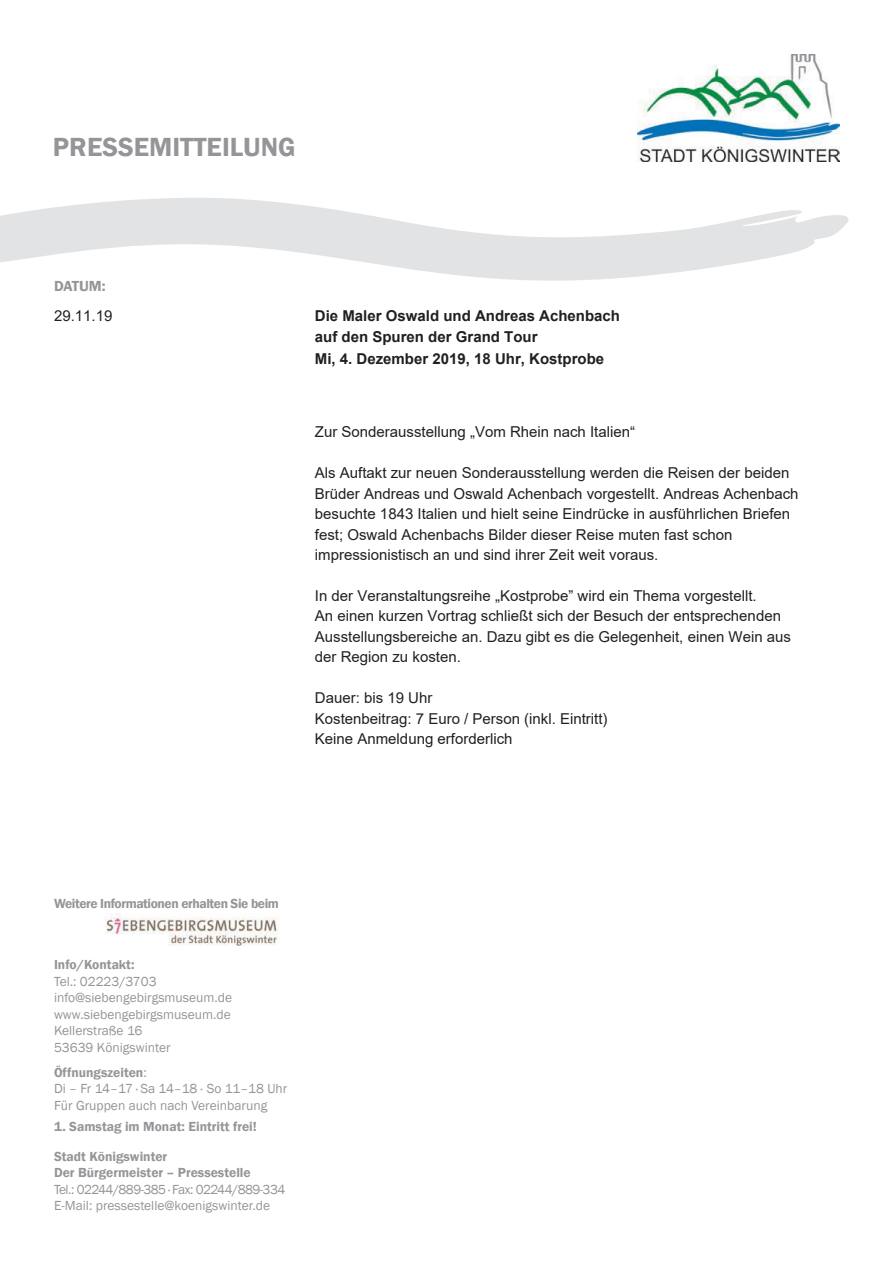
<style>
.page{position:relative;width:893px;height:1263px;background:#fff}
.page>*{position:absolute;margin:0;border:0;box-sizing:border-box;transform-origin:0 0}
.t1{font:600 27px "Franklin Gothic";color:#939598}
.t2{font:15px/20.4px "Arial";color:#231f20}
.t3{font:700 15px/21.5px "Arial";color:#231f20}
.t4{font:600 15px "Franklin Gothic";letter-spacing:-.01em;color:#939598}
.t5{font:13.5px/16.5px "Franklin Gothic";color:#939598}
.t6{font:600 13.5px/16.5px "Franklin Gothic";color:#939598}
.t7{font:600 13.5px "Franklin Gothic";letter-spacing:-.03em;color:#939598}
.s1{font-weight:600}
</style>
<div class="page">
<img style="left:638px;top:54px;width:201px;height:108px">
<svg style="left:0;top:198px;width:849px;height:83px;fill:#e2e3e4"></svg>
<img style="left:105px;top:913px;width:173px;height:33px">
<h1 class="t1" style="left:53px;top:131px;width:244px">PRESSEMITTEILUNG</h1>
<p class="t4" style="left:54px;top:278px;width:53px">DATUM:</p>
<p class="t2" style="left:54px;top:306px;width:60px">29.11.19</p>
<p class="t3" style="left:315px;top:305px;width:307px">Die Maler Oswald und Andreas Achenbach auf den Spuren der Grand Tour<br>Mi, 4. Dezember 2019, 18 Uhr, Kostprobe</p>
<p class="t2" style="left:315px;top:422px;width:322px">Zur Sonderausstellung „Vom Rhein nach Italien“</p>
<p class="t2" style="left:315px;top:463px;width:485px">Als Auftakt zur neuen Sonderausstellung werden die Reisen der beiden Brüder Andreas und Oswald Achenbach vorgestellt. Andreas Achenbach besuchte 1843 Italien und hielt seine Eindrücke in ausführlichen Briefen fest; Oswald Achenbachs Bilder dieser Reise muten fast schon impressionistisch an und sind ihrer Zeit weit voraus.</p>
<p class="t2" style="left:315px;top:586px;width:478px">In der Veranstaltungsreihe „Kostprobe” wird ein Thema vorgestellt.<br>An einen kurzen Vortrag schließt sich der Besuch der entsprechenden Ausstellungsbereiche an. Dazu gibt es die Gelegenheit, einen Wein aus der Region zu kosten.</p>
<p class="t2" style="left:315px;top:688px;width:294px">Dauer: bis 19 Uhr<br>Kostenbeitrag: 7 Euro / Person (inkl. Eintritt)<br>Keine Anmeldung erforderlich</p>
<p class="t7" style="left:54px;top:895px;width:227px">Weitere Informationen erhalten Sie beim</p>
<p class="t6" style="left:54px;top:956px;width:82px">Info/Kontakt:</p>
<p class="t5" style="left:54px;top:973px;width:180px">Tel.: 02223/3703 info@siebengebirgsmuseum.de www.siebengebirgsmuseum.de<br>Kellerstraße 16<br>53639 Königswinter</p>
<p class="t5" style="left:54px;top:1064px;width:235px"><span class="s1">Öffnungszeiten</span>:<br>Di – Fr 14–17 · Sa 14–18 · So 11–18 Uhr<br>Für Gruppen auch nach Vereinbarung</p>
<p class="t6" style="left:54px;top:1118px;width:204px">1. Samstag im Monat: Eintritt frei!</p>
<p class="t6" style="left:54px;top:1148px;width:198px">Stadt Königswinter<br>Der Bürgermeister – Pressestelle</p>
<p class="t5" style="left:54px;top:1181px;width:233px">Tel.: 02244/889-385 · Fax: 02244/889-334<br>E-Mail: pressestelle@koenigswinter.de</p>
</div>
